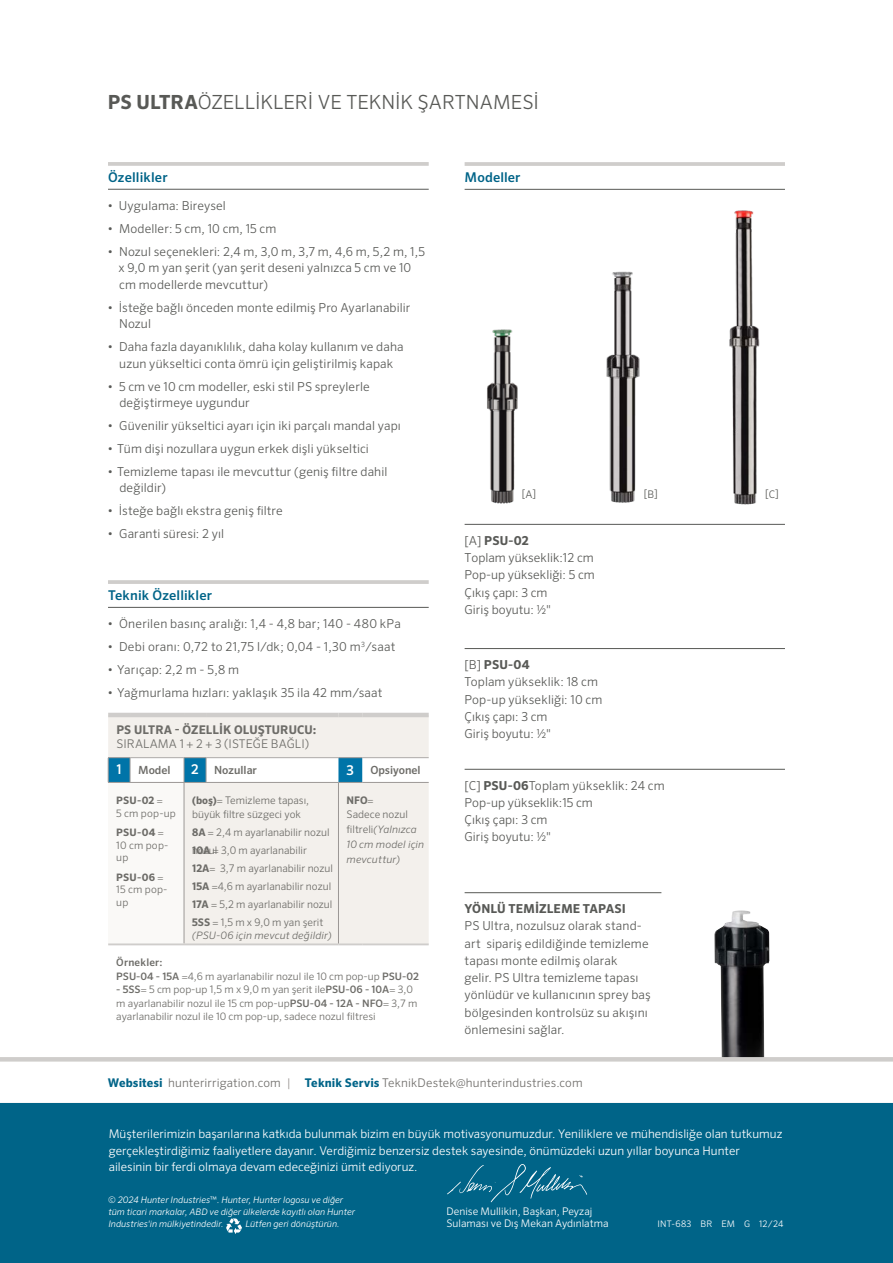
<style>
.page{position:relative;width:893px;height:1263px;background:#fff}
.page>*{position:absolute;margin:0;border:0;box-sizing:border-box;transform-origin:0 0}
.t1{font:300 19.5px "Sero Pro";color:#585956}
.t2{font:500 13.5px "Sero Pro";letter-spacing:.01em;color:#006488}
.t3{font:300 12.3px/17.2px "Sero Pro";letter-spacing:.01em;color:#585956}
.t4{font:700 12.3px "Sero Pro";letter-spacing:.005em;color:#585956}
.t5{font:300 12px/16.5px "Sero Pro";color:#fff}
.t6{font:300 12px "Sero Pro";letter-spacing:.01em;color:#716f6c}
.t7{font:700 12px "Sero Pro";letter-spacing:.01em;color:#6d6c68}
.t8{font:300 12px "Sero Pro";letter-spacing:.01em;color:#6d6c68}
.t9{font:500 11.25px "Sero Pro";color:#6d6c68}
.t10{font:300 10.5px/18px "Sero Pro";color:#6d6c68}
.t11{font:300 10.5px/12px "Sero Pro";color:#fff}
.t12{font:300 10.5px "Sero Pro";color:#585956}
.t13{font:500 10.5px "Sero Pro";letter-spacing:.015em;color:#6d6c68}
.t14{font:300 10.35px/12.6px "Sero Pro";color:#6d6c68}
.t15{font:italic 300 10.35px/15px "Sero Pro";letter-spacing:.01em;color:#6d6c68}
.t16{font:italic 300 9px/12px "Sero Pro";color:#fff}
.t17{font:300 9px "Sero Pro";letter-spacing:.025em;color:#fff}
.s1{font-weight:700}
.s2{font-size:13.5px;color:#fff}
.s3{font-style:normal;font-size:10.5px}
.s4{font-size:10.5px}
.s5{font-weight:500}
.s6{font-weight:700;color:#006488}
.s7{color:#9c9896}
.s8{font-style:normal}
</style>
<div class="page">
<hr style="left:0;top:1057px;width:893px;height:4px;background:#cfcdcb">
<div style="left:0;top:1103px;width:893px;height:160px;background:#006488"></div>
<svg style="left:226px;top:1218px;width:16px;height:16px"></svg>
<svg style="left:447px;top:1164px;width:140px;height:38px"></svg>
<hr style="left:108px;top:162px;width:321px;height:4px;background:#cfcdcb">
<hr style="left:108px;top:189px;width:321px;height:1px;background:#585956">
<hr style="left:108px;top:580px;width:321px;height:4px;background:#cfcdcb">
<hr style="left:108px;top:607px;width:321px;height:1px;background:#585956">
<hr style="left:465px;top:162px;width:320px;height:4px;background:#cfcdcb">
<hr style="left:465px;top:189px;width:320px;height:1px;background:#585956">
<hr style="left:465px;top:524px;width:320px;height:1px;background:#585956">
<hr style="left:465px;top:648px;width:320px;height:1px;background:#585956">
<hr style="left:465px;top:769px;width:320px;height:1px;background:#585956">
<img style="left:729px;top:210px;width:31px;height:295px">
<img style="left:606px;top:271px;width:34px;height:232px">
<img style="left:487px;top:329px;width:31px;height:175px">
<hr style="left:465px;top:892px;width:196px;height:1px;background:#585956">
<img style="left:714px;top:910px;width:55px;height:147px">
<div style="left:108px;top:717px;width:321px;height:226px;background:#f3f0ec"></div>
<div style="left:108px;top:782px;width:76px;height:162px;background:#faf9f7"></div>
<hr style="left:362px;top:757px;width:67px;height:1px;background:#aca9a7">
<hr style="left:184px;top:783px;width:1px;height:160px;background:#9c9896">
<hr style="left:108px;top:713px;width:22px;height:4px;background:#cfcdcb">
<hr style="left:130px;top:713px;width:54px;height:4px;background:#cfcdcb">
<hr style="left:184px;top:713px;width:22px;height:4px;background:#cfcdcb">
<hr style="left:206px;top:713px;width:132px;height:4px;background:#cfcdcb">
<hr style="left:338px;top:713px;width:24px;height:4px;background:#cfcdcb">
<hr style="left:362px;top:713px;width:67px;height:4px;background:#cfcdcb">
<hr style="left:108px;top:943px;width:22px;height:2px;background:#cfcdcb">
<hr style="left:130px;top:943px;width:54px;height:2px;background:#cfcdcb">
<hr style="left:184px;top:943px;width:22px;height:2px;background:#cfcdcb">
<hr style="left:206px;top:943px;width:132px;height:2px;background:#cfcdcb">
<hr style="left:338px;top:943px;width:24px;height:2px;background:#cfcdcb">
<hr style="left:362px;top:943px;width:67px;height:2px;background:#cfcdcb">
<hr style="left:362px;top:782px;width:67px;height:1px;background:#9c9896">
<hr style="left:338px;top:783px;width:1px;height:160px;background:#9c9896">
<svg style="left:108px;top:757px;width:254px;height:26px"></svg>
<h1 class="t1" style="left:108px;top:90px;width:433px"><span class="s1">PS ULTRA</span>ÖZELLİKLERİ VE TEKNİK ŞARTNAMESİ</h1>
<p class="t2" style="left:108px;top:169px;width:61px">Özellikler</p>
<p class="t3" style="left:108px;top:196px;width:120px">• Uygulama: Bireysel</p>
<p class="t3" style="left:108px;top:219px;width:170px">• Modeller: 5 cm, 10 cm, 15 cm</p>
<p class="t3" style="left:119px;top:243px;width:308px;line-height:16.5px;text-indent:-11px">• Nozul seçenekleri: 2,4 m, 3,0 m, 3,7 m, 4,6 m, 5,2 m, 1,5 x 9,0 m yan şerit (yan şerit deseni yalnızca 5 cm ve 10 cm modellerde mevcuttur)</p>
<p class="t3" style="left:119px;top:299px;width:293px;line-height:16.5px;text-indent:-12px">• İsteğe bağlı önceden monte edilmiş Pro Ayarlanabilir<br>Nozul</p>
<p class="t3" style="left:108px;top:338px;width:297px;line-height:16.5px;text-align:center">• Daha fazla dayanıklılık, daha kolay kullanım ve daha uzun yükseltici conta ömrü için geliştirilmiş kapak</p>
<p class="t3" style="left:119px;top:378px;width:252px;line-height:16.5px;text-indent:-12px">• 5 cm ve 10 cm modeller, eski stil PS spreylerle değiştirmeye uygundur</p>
<p class="t3" style="left:108px;top:417px;width:295px">• Güvenilir yükseltici ayarı için iki parçalı mandal yapı</p>
<p class="t3" style="left:108px;top:440px;width:263px">• Tüm dişi nozullara uygun erkek dişli yükseltici</p>
<p class="t3" style="left:119px;top:463px;width:269px;line-height:16.5px;text-indent:-12px">• Temizleme tapası ile mevcuttur (geniş filtre dahil değildir)</p>
<p class="t3" style="left:108px;top:502px;width:177px">• İsteğe bağlı ekstra geniş filtre</p>
<p class="t3" style="left:108px;top:525px;width:118px">• Garanti süresi: 2 yıl</p>
<p class="t2" style="left:108px;top:587px;width:106px">Teknik Özellikler</p>
<p class="t3" style="left:108px;top:615px;width:295px">• Önerilen basınç aralığı: 1,4 - 4,8 bar; 140 - 480 kPa</p>
<p class="t3" style="left:108px;top:638px;width:289px">• Debi oranı: 0,72 to 21,75 l/dk; 0,04 - 1,30 m<sup>3</sup>/saat</p>
<p class="t3" style="left:108px;top:661px;width:133px">• Yarıçap: 2,2 m - 5,8 m</p>
<p class="t3" style="left:108px;top:684px;width:276px">• Yağmurlama hızları: yaklaşık 35 ila 42 mm/saat</p>
<p class="t7" style="left:116px;top:722px;width:202px">PS ULTRA - ÖZELLİK OLUŞTURUCU:</p>
<p class="t8" style="left:116px;top:737px;width:194px">SIRALAMA 1 + 2 + 3 (ISTEĞE BAĞLI)</p>
<p class="t9" style="left:117px;top:764px;width:56px"><span class="s2">1</span> Model</p>
<p class="t9" style="left:191px;top:764px;width:67px"><span class="s2">2</span> Nozullar</p>
<p class="t9" style="left:347px;top:764px;width:76px"><span class="s2">3</span> Opsiyonel</p>
<p class="t14" style="left:116px;top:794px;width:61px"><span class="s1">PSU-02</span> =<br>5 cm pop-up</p>
<p class="t14" style="left:116px;top:826px;width:54px"><span class="s1">PSU-04</span> =<br>10 cm pop&shy;up</p>
<p class="t14" style="left:116px;top:870px;width:53px"><span class="s1">PSU-06</span> =<br>15 cm pop&shy;up</p>
<p class="t10" style="left:192px;top:793px;width:119px;line-height:13.5px"><span class="s1">(boş)</span>= Temizleme tapası, büyük filtre süzgeci yok</p>
<p class="t10" style="left:192px;top:822px;width:139px;line-height:18.6px"><span class="s1">8A</span> = 2,4 m ayarlanabilir nozul<br><span class="s1">10A</span></p>
<p class="t10" style="left:347px;top:793px;width:63px;line-height:13.5px"><span class="s1">NFO</span>=<br>Sadece nozul</p>
<p class="t15" style="left:347px;top:821px;width:79px"><span class="s3">filtreli</span>(Yalnızca<br>10 cm model için mevcuttur<span class="s4">)</span></p>
<p class="t10" style="left:192px;top:841px;width:142px">nozul= 3,0 m ayarlanabilir<br><span class="s1">12A</span>= 3,7 m ayarlanabilir nozul<br><span class="s1">15A</span> =4,6 m ayarlanabilir nozul<br><span class="s1">17A</span> = 5,2 m ayarlanabilir nozul<br><span class="s1">5SS</span> = 1,5 m x 9,0 m yan şerit</p>
<p class="t15" style="left:192px;top:927px;width:141px">(PSU-06 için mevcut değildir)</p>
<p class="t13" style="left:116px;top:956px;width:48px">Örnekler:</p>
<p class="t14" style="left:116px;top:969px;width:304px"><span class="s5">PSU-04 - 15A</span> =4,6 m ayarlanabilir nozul ile 10 cm pop-up <span class="s5">PSU-02</span></p>
<p class="t14" style="left:116px;top:982px;width:303px;line-height:13.5px"><span class="s5">- 5SS</span>= 5 cm pop-up <span class="s4">1,5 m x 9,0 m</span> yan şerit ile<span class="s5">PSU-06 - 10A</span>= 3,0 m ayarlanabilir nozul ile 15 cm pop-up<span class="s5">PSU-04 - 12A - NFO</span>= 3,7 m ayarlanabilir nozul ile 10 cm pop-up, sadece nozul filtresi</p>
<p class="t2" style="left:465px;top:169px;width:57px">Modeller</p>
<p class="t12" style="left:522px;top:487px;width:16px">[A]</p>
<p class="t12" style="left:644px;top:487px;width:16px">[B]</p>
<p class="t12" style="left:765px;top:487px;width:15px">[C]</p>
<p class="t3" style="left:465px;top:532px;width:132px">[A] <span class="s1">PSU-02<br></span>Toplam yükseklik:12 cm<br>Pop-up yüksekliği: 5 cm<br>Çıkış çapı: 3 cm<br>Giriş boyutu: ½"</p>
<p class="t3" style="left:465px;top:656px;width:139px">[B] <span class="s1">PSU-04<br></span>Toplam yükseklik: 18 cm<br>Pop-up yüksekliği: 10 cm<br>Çıkış çapı: 3 cm<br>Giriş boyutu: ½"</p>
<p class="t3" style="left:465px;top:777px;width:201px">[C] <span class="s1">PSU-06</span>Toplam yükseklik: 24 cm<br>Pop-up yükseklik:15 cm<br>Çıkış çapı: 3 cm<br>Giriş boyutu: ½"</p>
<p class="t4" style="left:465px;top:901px;width:163px">YÖNLÜ TEMİZLEME TAPASI</p>
<p class="t3" style="left:465px;top:917px;width:188px">PS Ultra, nozulsuz olarak stand&shy;art sipariş edildiğinde temizleme tapası monte edilmiş olarak<br>gelir. PS Ultra temizleme tapası yönlüdür ve kullanıcının sprey baş bölgesinden kontrolsüz su akışını önlemesini sağlar.</p>
<p class="t6" style="left:108px;top:1076px;width:476px"><span class="s6">Websitesi</span> hunterirrigation.com <span class="s7">|</span> <span class="s6">Teknik Servis</span> TeknikDestek@hunterindustries.com</p>
<p class="t5" style="left:109px;top:1126px;width:675px">Müşterilerimizin başarılarına katkıda bulunmak bizim en büyük motivasyonumuzdur. Yeniliklere ve mühendisliğe olan tutkumuz gerçekleştirdiğimiz faaliyetlere dayanır. Verdiğimiz benzersiz destek sayesinde, önümüzdeki uzun yıllar boyunca Hunter ailesinin bir ferdi olmaya devam edeceğinizi ümit ediyoruz.</p>
<p class="t11" style="left:446px;top:1205px;width:163px">Denise Mullikin, Başkan, Peyzaj<br>Sulaması ve Dış Mekan Aydınlatma</p>
<p class="t16" style="left:108px;top:1194px;width:248px">© 2024 Hunter Industries<span class="s8">™.</span> Hunter, Hunter logosu ve diğer tüm ticari markalar, ABD ve diğer ülkelerde kayıtlı olan Hunter<br>Industries'in mülkiyetindedir.</p>
<p class="t17" style="left:658px;top:1218px;width:127px">INT-683 BR EM G 12/24</p>
<p class="t16" style="left:245px;top:1218px;width:96px">Lütfen geri dönüştürün.</p>
</div>
